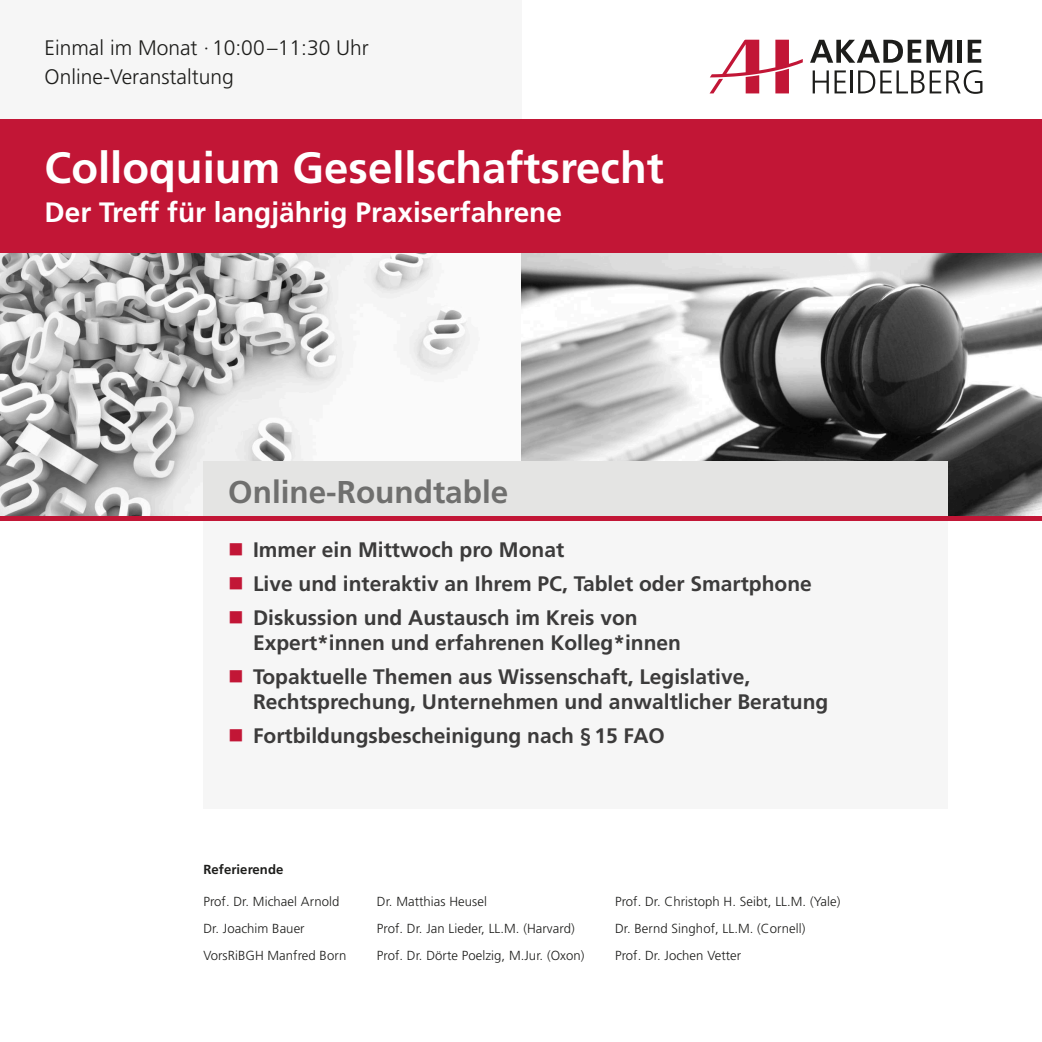
<style>
.page{position:relative;width:1042px;height:1042px;background:#fff}
.page>*{position:absolute;margin:0;border:0;box-sizing:border-box;transform-origin:0 0}
.t1{font:700 43.75px "Frutiger LT Pro";color:#fff}
.t2{font:700 31.5px "Frutiger LT Pro";color:#6f6f6e}
.t3{font:700 28px "Frutiger LT Pro";color:#fff}
.t4{font:700 21px/33.9px "Frutiger LT Pro";color:#3c3b3b}
.t5{font:300 21px/28.3px "Frutiger LT Pro";color:#1d1d1b}
.t6{font:300 13.12px/26.9px "Frutiger LT Pro";letter-spacing:.005em;color:#1d1d1b}
.t7{font:700 13.12px "Frutiger LT Pro";letter-spacing:.005em;color:#1d1d1b}
</style>
<div class="page">
<img style="left:0;top:253px;width:470px;height:263px">
<svg style="left:521px;top:253px;width:521px;height:263px"></svg>
<div style="left:0;top:0;width:521px;height:119px;background:#f6f6f6"></div>
<div style="left:0;top:119px;width:1042px;height:134px;background:#c21636"></div>
<div style="left:203px;top:461px;width:744px;height:60px;background:#e4e4e3"></div>
<div style="left:203px;top:521px;width:744px;height:288px;background:#f6f6f6"></div>
<div style="left:0;top:516px;width:1042px;height:5px;background:#c21636"></div>
<svg style="left:810px;top:40px;width:142px;height:23px"></svg>
<div style="left:957px;top:40px;width:5px;height:23px;background:#1d1d1b"></div>
<svg style="left:967px;top:40px;width:14px;height:23px"></svg>
<svg style="left:812px;top:70px;width:34px;height:23px"></svg>
<hr style="left:851px;top:70px;width:2px;height:23px;background:#1d1d1b">
<svg style="left:710px;top:40px;width:93px;height:53px"></svg>
<svg style="left:858px;top:70px;width:124px;height:24px"></svg>
<p class="t5" style="left:45px;top:36px;width:326px">Einmal im Monat · 10:00 –11:30 Uhr<br>Online-Veranstaltung</p>
<h1 class="t1" style="left:45px;top:150px;width:621px">Colloquium Gesellschaftsrecht</h1>
<h3 class="t3" style="left:45px;top:201px;width:519px">Der Treff für langjährig Praxiserfahrene</h3>
<h2 class="t2" style="left:228px;top:479px;width:282px">Online-Roundtable</h2>
<p class="t4" style="left:253px;top:534px;width:560px">Immer ein Mittwoch pro Monat<br>Live und interaktiv an Ihrem PC, Tablet oder Smartphone<br>Diskussion und Austausch im Kreis von</p>
<p class="t4" style="left:253px;top:627px;width:499px">Expert*innen und erfahrenen Kolleg*innen<br>Topaktuelle Themen aus Wissenschaft, Legislative,</p>
<p class="t4" style="left:253px;top:686px;width:577px">Rechtsprechung, Unternehmen und anwaltlicher Beratung<br>Fortbildungsbescheinigung nach § 15 FAO</p>
<p class="t7" style="left:203px;top:863px;width:81px">Referierende</p>
<p class="t6" style="left:203px;top:889px;width:137px">Prof. Dr. Michael Arnold</p>
<p class="t6" style="left:203px;top:916px;width:103px">Dr. Joachim Bauer</p>
<p class="t6" style="left:203px;top:943px;width:144px">VorsRiBGH Manfred Born</p>
<p class="t6" style="left:377px;top:889px;width:112px">Dr. Matthias Heusel</p>
<p class="t6" style="left:377px;top:916px;width:209px">Prof. Dr. Jan Lieder, LL.M. (Harvard)<br>Prof. Dr. Dörte Poelzig, M.Jur. (Oxon)</p>
<p class="t6" style="left:615px;top:890px;width:227px;line-height:26.4px">Prof. Dr. Christoph H. Seibt, LL.M. (Yale)<br>Dr. Bernd Singhof, LL.M. (Cornell)</p>
<p class="t6" style="left:615px;top:943px;width:128px">Prof. Dr. Jochen Vetter</p>
</div>
